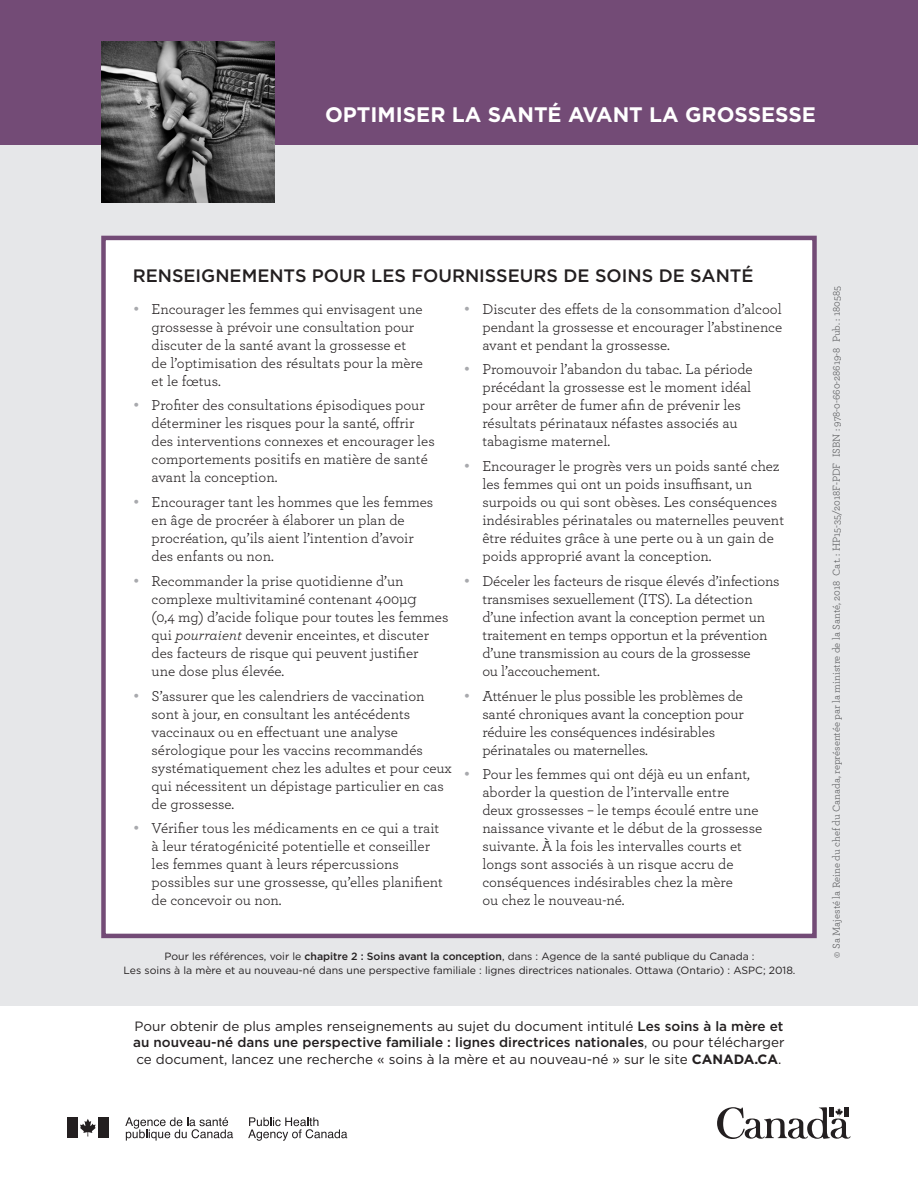
<style>
.page{position:relative;width:918px;height:1188px;background:#fff}
.page>*{position:absolute;margin:0;border:0;box-sizing:border-box;transform-origin:0 0}
.t1{font:700 21px "Gotham";color:#fff}
.t2{font:500 18px "Gotham";color:#231f20}
.t3{font:15px/18px "Archer";color:#231f20}
.t4{font:13.5px/16.5px "Gotham";color:#231f20;text-align:justify}
.t5{font:10.5px/13.5px "Gotham HTF";color:#231f20;text-align:center}
.t6{font:10.5px "Archer";color:#57585a}
.s1{font-family:"Gotham";color:#a8a9ad}
.s2{font-family:"Nilland"}
.s3{font-style:italic}
.s4{font-family:"Gotham";font-weight:500}
.s5{font-weight:500}
.s6{font-weight:700}
</style>
<div class="page">
<div style="left:0;top:145px;width:918px;height:1043px;background:#e6e7e9"></div>
<div style="left:104px;top:238px;width:710px;height:698px;background:#fff"></div>
<div style="left:101px;top:236px;width:716px;height:702px;border:4px solid #734b76"></div>
<div style="left:0;top:0;width:918px;height:145px;background:#734b76"></div>
<img style="left:101px;top:41px;width:174px;height:162px">
<div style="left:0;top:1007px;width:918px;height:181px;background:#fff"></div>
<svg style="left:717px;top:1107px;width:133px;height:32px"></svg>
<div style="left:68px;top:1117px;width:10px;height:21px;background:#231f20"></div>
<svg style="left:80px;top:1119px;width:16px;height:17px"></svg>
<div style="left:98px;top:1117px;width:10px;height:21px;background:#231f20"></div>
<svg style="left:248px;top:1117px;width:99px;height:24px"></svg>
<svg style="left:125px;top:1117px;width:108px;height:24px"></svg>
<h1 class="t1" style="left:325px;top:102px;width:492px">OPTIMISER LA SANTÉ AVANT LA GROSSESSE</h1>
<p class="t2" style="left:133px;top:266px;width:622px">RENSEIGNEMENTS POUR LES FOURNISSEURS DE SOINS DE SANTÉ</p>
<p class="t3" style="left:152px;top:299px;width:273px;text-indent:-19px"><span class="s1">•</span> Encourager les femmes qui envisagent une grossesse à prévoir une consultation pour discuter de la santé avant la grossesse et de l’optimisation des résultats pour la mère et le fœtus.</p>
<p class="t3" style="left:152px;top:396px;width:285px;text-indent:-19px"><span class="s1">•</span> Profiter des consultations épisodiques pour déterminer les risques pour la santé, offrir des interventions connexes et encourager les comportements positifs en matière de santé avant la conception.</p>
<p class="t3" style="left:152px;top:493px;width:283px;text-indent:-19px"><span class="s1">•</span> Encourager tant les hommes que les femmes en âge de procréer à élaborer un plan de procréation, qu’ils aient l’intention d’avoir des enfants ou non.</p>
<p class="t3" style="left:152px;top:571px;width:298px;text-indent:-19px"><span class="s1">•</span> Recommander la prise quotidienne d’un complexe multivitaminé contenant 400<span class="s2">µg<br></span>(0,4 mg) d’acide folique pour toutes les femmes qui <span class="s3">pourraient</span> devenir enceintes, et discuter des facteurs de risque qui peuvent justifier<br>une dose plus élevée.</p>
<p class="t3" style="left:152px;top:686px;width:302px;text-indent:-19px"><span class="s1">•</span> S’assurer que les calendriers de vaccination sont à jour, en consultant les antécédents vaccinaux ou en effectuant une analyse sérologique pour les vaccins recommandés systématiquement chez les adultes et pour ceux qui nécessitent un dépistage particulier en cas de grossesse.</p>
<p class="t3" style="left:152px;top:819px;width:293px;text-indent:-19px"><span class="s1">•</span> Vérifier tous les médicaments en ce qui a trait à leur tératogénicité potentielle et conseiller les femmes quant à leurs répercussions possibles sur une grossesse, qu’elles planifient de concevoir ou non.</p>
<p class="t3" style="left:482px;top:299px;width:301px;text-align:justify;text-indent:-19px"><span class="s1">•</span> Discuter des effets de la consommation d’alcool pendant la grossesse et encourager l’abstinence avant et pendant la grossesse.</p>
<p class="t3" style="left:482px;top:360px;width:272px;text-indent:-19px"><span class="s1">•</span> Promouvoir l’abandon du tabac. La période précédant la grossesse est le moment idéal pour arrêter de fumer afin de prévenir les résultats périnataux néfastes associés au tabagisme maternel.</p>
<p class="t3" style="left:482px;top:457px;width:303px;text-indent:-19px"><span class="s1">•</span> Encourager le progrès vers un poids santé chez les femmes qui ont un poids insuffisant, un surpoids ou qui sont obèses. Les conséquences indésirables périnatales ou maternelles peuvent être réduites grâce à une perte ou à un gain de poids approprié avant la conception.</p>
<p class="t3" style="left:482px;top:571px;width:299px;text-indent:-19px"><span class="s1">•</span> Déceler les facteurs de risque élevés d’infections transmises sexuellement (ITS). La détection d’une infection avant la conception permet un traitement en temps opportun et la prévention d’une transmission au cours de la grossesse<br>ou l’accouchement.</p>
<p class="t3" style="left:482px;top:686px;width:263px;text-indent:-19px"><span class="s1">•</span> Atténuer le plus possible les problèmes de santé chroniques avant la conception pour réduire les conséquences indésirables périnatales ou maternelles.</p>
<p class="t3" style="left:482px;top:765px;width:281px;text-indent:-19px"><span class="s1">•</span> Pour les femmes qui ont déjà eu un enfant, aborder la question de l’intervalle entre deux grossesses – le temps écoulé entre une naissance vivante et le début de la grossesse suivante. À la fois les intervalles courts et longs sont associés à un risque accru de conséquences indésirables chez la mère<br>ou chez le nouveau-né.</p>
<p class="t5" style="left:124px;top:950px;width:673px">Pour les références, voir le <span class="s4">chapitre 2 : Soins avant la conception</span>, dans : Agence de la santé publique du Canada :<br>Les soins à la mère et au nouveau-né dans une perspective familiale : lignes directrices nationales. Ottawa (Ontario) : ASPC; 2018.</p>
<p class="t4" style="left:133px;top:1017px;width:653px">Pour obtenir de plus amples renseignements au sujet du document intitulé <span class="s5">Les soins à la mère et au nouveau-né dans une perspective familiale : lignes directrices nationales</span>, ou pour télécharger ce document, lancez une recherche « soins à la mère et au nouveau-né » sur le site <span class="s6">CANADA.CA</span>.</p>
<p class="t6" style="left:829px;top:958px;width:673px;rotate:-90deg">© Sa Majesté la Reine du chef du Canada, représentée par la ministre de la Santé, 2018 Cat. : HP15-35/2018F-PDF ISBN : 978-0-660-28619-8 Pub. : 180585</p>
</div>
